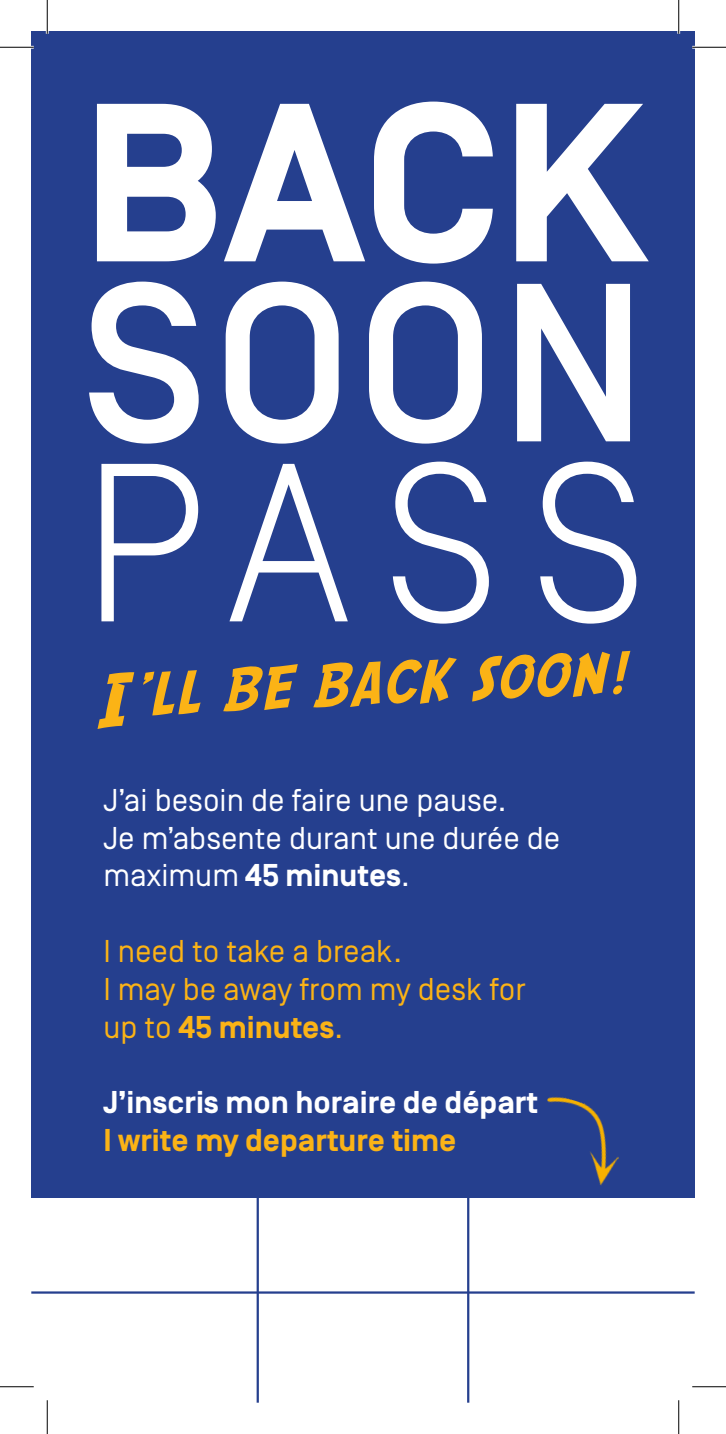
<style>
.page{position:relative;width:726px;height:1434px;background:#fff}
.page>*{position:absolute;margin:0;border:0;box-sizing:border-box;transform-origin:0 0}
.t1{font:700 225px "Simplon Norm";color:#fff}
.t2{font:500 225px "Simplon Norm";color:#fff}
.t3{font:300 225px "Simplon Norm";color:#fff}
.t4{font:72px "SF Comic Script";color:#fbb316}
.t5{font:31.5px/37.8px "Simplon Norm";color:#fff}
.t6{font:31.5px "Simplon Norm";color:#fbb316}
.t7{font:700 31.5px "Simplon Norm";color:#fbb316}
.t8{font:700 31.5px "Simplon Norm";color:#fff}
.s1{font-weight:700}
.s2{font-weight:400}
</style>
<div class="page">
<div style="left:31px;top:31px;width:664px;height:1356px;background:#253f8e"></div>
<div style="left:31px;top:1198px;width:664px;height:205px;background:#fff"></div>
<hr style="left:31px;top:1291px;width:664px;height:3px;background:#253f8e">
<hr style="left:257px;top:1196px;width:2px;height:207px;background:#253f8e">
<hr style="left:467px;top:1196px;width:2px;height:207px;background:#253f8e">
<img style="left:547px;top:1097px;width:72px;height:89px">
<hr style="left:0;top:46px;width:34px;height:3px;background:#fff">
<hr style="left:692px;top:46px;width:34px;height:3px;background:#fff">
<hr style="left:46px;top:0;width:3px;height:34px;background:#fff">
<hr style="left:677px;top:0;width:3px;height:34px;background:#fff">
<hr style="left:0;top:47px;width:34px;height:1px;background:#000">
<hr style="left:692px;top:47px;width:34px;height:1px;background:#000">
<hr style="left:0;top:1386px;width:34px;height:1px;background:#000">
<hr style="left:692px;top:1386px;width:34px;height:1px;background:#000">
<hr style="left:47px;top:0;width:1px;height:34px;background:#000">
<hr style="left:47px;top:1400px;width:1px;height:34px;background:#000">
<hr style="left:678px;top:0;width:1px;height:34px;background:#000">
<hr style="left:678px;top:1400px;width:1px;height:34px;background:#000">
<p class="t1" style="left:82px;top:62px;width:566px">BACK</p>
<p class="t2" style="left:82px;top:245px;width:566px">SOON</p>
<p class="t3" style="left:82px;top:425px;width:566px">PASS</p>
<p class="t4" style="left:93px;top:654px;width:533px;rotate:-2deg">I’ll be back soon!</p>
<p class="t5" style="left:103px;top:782px;width:405px">J’ai besoin de faire une pause.</p>
<p class="t5" style="left:103px;top:820px;width:458px">Je m’absente durant une durée de maximum <span class="s1">45 minutes</span>.</p>
<p class="t6" style="left:103px;top:934px;width:300px">I need to take a break.</p>
<p class="t6" style="left:103px;top:972px;width:424px">I may be away from my desk for</p>
<p class="t7" style="left:103px;top:1010px;width:241px"><span class="s2">up to</span> 45 minutes<span class="s2">.</span></p>
<p class="t8" style="left:103px;top:1085px;width:436px">J’inscris mon horaire de départ</p>
<p class="t7" style="left:103px;top:1123px;width:355px">I write my departure time</p>
</div>
